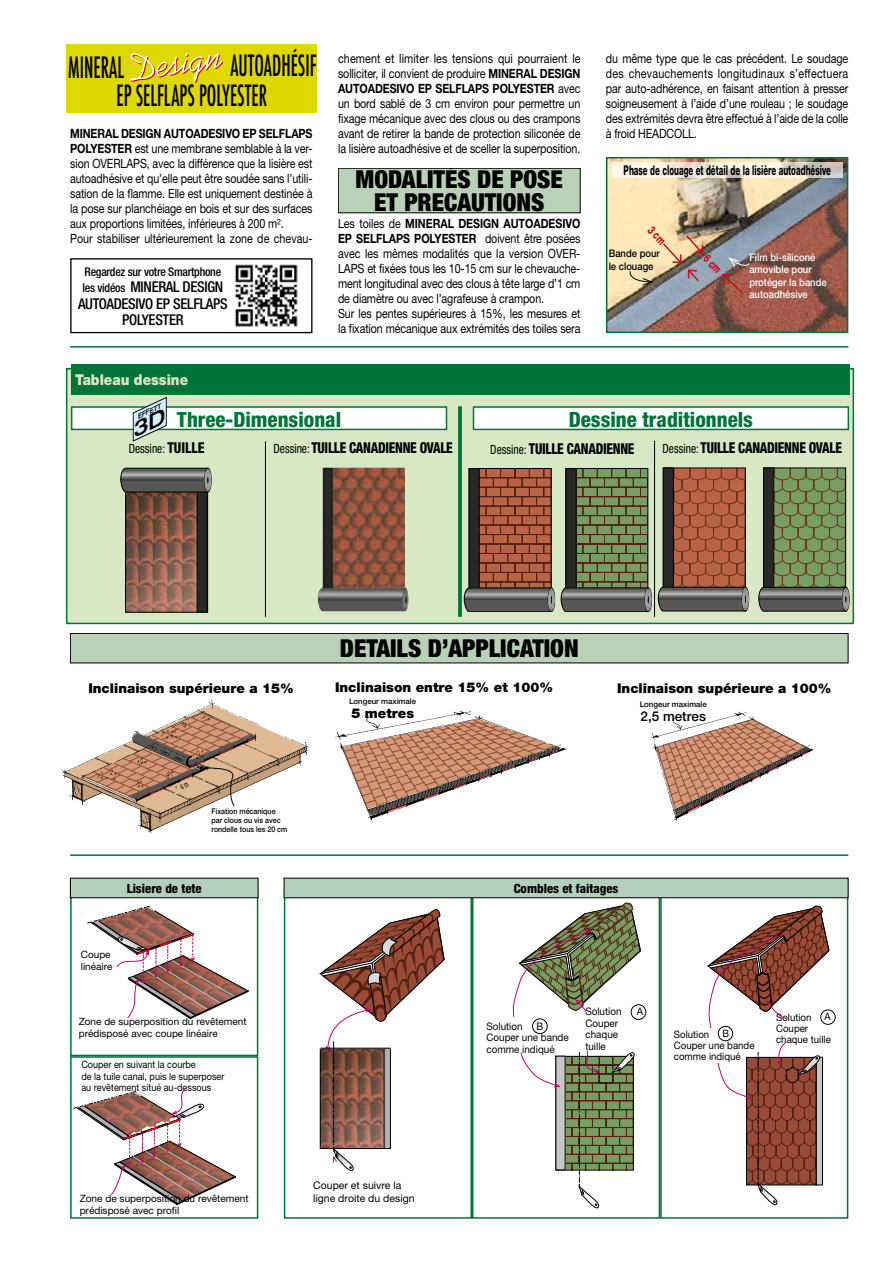
<style>
.page{position:relative;width:893px;height:1263px;background:#fff}
.page>*{position:absolute;margin:0;border:0;box-sizing:border-box;transform-origin:0 0}
.t1{font:500 condensed 28.65px "Futura";color:#000;scale:.7 1}
.t2{font:500 condensed 28.5px/30.5px "Futura";color:#000;scale:.7 1}
.t3{font:900 condensed 24.75px/22.5px "Helvetica Neue";color:#000;text-align:center}
.t4{font:800 condensed 21px "Helvetica Neue";color:#007439}
.t5{font:800 condensed 15px "Helvetica Neue";letter-spacing:-.02em;color:#000;scale:.88 1}
.t6{font:900 15px "Helvetica Neue";color:#d8e8c5;scale:.9 1}
.t7{font:500 condensed 14.85px/16.4px "Helvetica Neue";letter-spacing:-.02em;color:#000;text-align:center}
.t8{font:900 13.5px "Helvetica Neue";color:#000}
.t9{font:800 13.5px "Helvetica Neue";color:#000;scale:.58 1}
.t10{font:500 13.5px "Helvetica Neue";color:#000}
.t11{font:12.75px/15px "Helvetica Neue";letter-spacing:-.01em;color:#000;scale:.84 1}
.t12{font:800 condensed 12.75px "Helvetica Neue";color:#000}
.t13{font:condensed 12.75px "Helvetica Neue";color:#000;scale:.9 1}
.t14{font:500 condensed 12px "Helvetica Neue";letter-spacing:-.02em;color:#000}
.t15{font:500 10.5px/12.6px "Helvetica Neue";color:#fff;scale:.9 1}
.t16{font:10.5px/12.6px "Helvetica Neue";color:#000}
.t17{font:500 10.5px/12.6px "Helvetica Neue";color:#000;scale:.9 1}
.t18{font:10.35px/11.4px "Helvetica Neue";color:#000;scale:.95 1}
.t19{font:10.2px/11.2px "Helvetica Neue";color:#000;scale:.95 1}
.t20{font:10.05px/12px "Helvetica Neue";color:#000}
.t21{font:10.05px/11.1px "Helvetica Neue";color:#000;scale:.9 1}
.t22{font:500 7.8px/9.4px "Helvetica Neue CE";color:#000;scale:.9 1}
.t23{font:500 7.8px "Helvetica Neue";color:#000}
.t24{font:italic 500 expanded 6.6px "Helvetica Neue";color:#000;scale:.93 1}
.s1{font-weight:700}
.s2{font-size:12px}
.s3{font-weight:800;font-size:15px}
.s4{font-weight:400;font-size:12.75px}
</style>
<div class="page">
<hr style="left:70px;top:346px;width:778px;height:2px;background:#007439">
<div style="left:66px;top:44px;width:251px;height:68px;background:#dfd800"></div>
<div style="left:338px;top:168px;width:242px;height:45px;background:#b8d1b7"></div>
<div style="left:70px;top:633px;width:778px;height:30px;background:#b8d1b7"></div>
<svg style="left:130px;top:53px;width:93px;height:30px"></svg>
<div style="left:70px;top:894px;width:188px;height:162px;border:2px solid #007439"></div>
<svg style="left:73px;top:1087px;width:163px;height:119px"></svg>
<div style="left:70px;top:1056px;width:188px;height:163px;border:2px solid #007439"></div>
<svg style="left:70px;top:878px;width:189px;height:146px"></svg>
<svg style="left:284px;top:878px;width:564px;height:332px"></svg>
<hr style="left:70px;top:854px;width:778px;height:2px;background:#007439">
<div style="left:70px;top:258px;width:242px;height:75px;border:1px solid #000"></div>
<img style="left:235px;top:264px;width:63px;height:63px">
<div style="left:66px;top:368px;width:788px;height:256px;background:#d8e8c5;border:2px solid #007439"></div>
<svg style="left:458px;top:406px;width:4px;height:211px"></svg>
<hr style="left:265px;top:441px;width:1px;height:176px;background:#000">
<hr style="left:654px;top:441px;width:1px;height:176px;background:#000">
<div style="left:71px;top:364px;width:778px;height:30px;background:#007439"></div>
<img style="left:127px;top:493px;width:70px;height:117px">
<div style="left:125px;top:491px;width:83px;height:121px;border:1px solid #000"></div>
<div style="left:197px;top:491px;width:10px;height:121px;background:#282827;border:1px solid #000"></div>
<svg style="left:120px;top:468px;width:91px;height:24px;background:#646463"></svg>
<svg style="left:464px;top:468px;width:91px;height:143px;background:#8b5a45"></svg>
<div style="left:645px;top:588px;width:7px;height:23px;border:1px solid #000;border-radius:50%"></div>
<svg style="left:561px;top:468px;width:90px;height:143px;background:#6a7654"></svg>
<svg style="left:658px;top:468px;width:91px;height:143px;background:#935f4a"></svg>
<svg style="left:758px;top:468px;width:91px;height:143px;background:#6f7f5b"></svg>
<img style="left:318px;top:467px;width:91px;height:144px">
<div style="left:72px;top:407px;width:374px;height:22px;background:#fff"></div>
<div style="left:71px;top:406px;width:376px;height:24px;border:2px solid #007439"></div>
<div style="left:473px;top:407px;width:375px;height:22px;background:#fff"></div>
<div style="left:473px;top:406px;width:376px;height:24px;border:2px solid #007439"></div>
<img style="left:335px;top:710px;width:232px;height:111px">
<img style="left:651px;top:711px;width:163px;height:110px">
<img style="left:606px;top:157px;width:243px;height:177px">
<svg style="left:133px;top:396px;width:34px;height:46px"></svg>
<svg style="left:65px;top:705px;width:241px;height:126px"></svg>
<h2 class="t2" style="left:116px;top:50px;width:288px;text-indent:114px">AUTOADHÉSIF<br>EP SELFLAPS POLYESTER</h2>
<h1 class="t1" style="left:68px;top:49px;width:81px">MINERAL</h1>
<p class="t11" style="left:70px;top:126px;width:290px"><span class="s1">MINERAL DESIGN AUTOADESIVO EP SELFLAPS POLYESTER</span> est une membrane semblable à la ver&shy;sion OVERLAPS, avec la différence que la lisière est autoadhésive et qu’elle peut être soudée sans l’utili&shy;sation de la flamme. Elle est uniquement destinée à la pose sur planchéiage en bois et sur des surfaces aux proportions limitées, inférieures à 200 m².<br>Pour stabiliser ultérieurement la zone de chevau-</p>
<p class="t14" style="left:85px;top:264px;width:138px">Regardez sur votre Smartphone</p>
<p class="t7" style="left:78px;top:278px;width:151px"><span class="s2">les vidéos</span> MINERAL DESIGN<br>AUTOADESIVO EP SELFLAPS<br>POLYESTER</p>
<p class="t6" style="left:75px;top:371px;width:127px">Tableau dessine</p>
<p class="t11" style="left:338px;top:51px;width:290px;text-align:justify">chement et limiter les tensions qui pourraient le solliciter, il convient de produire <span class="s1">MINERAL DESIGN AUTOADESIVO EP SELFLAPS POLYESTER</span> avec un bord sablé de 3 cm environ pour permettre un fixage mécanique avec des clous ou des crampons avant de retirer la bande de protection siliconée de la lisière autoadhésive et de sceller la superposition.</p>
<h3 class="t3" style="left:356px;top:168px;width:209px">MODALITÉS DE POSE<br>ET PRECAUTIONS</h3>
<p class="t11" style="left:338px;top:216px;width:290px">Les toiles de <span class="s1">MINERAL DESIGN AUTOADESIVO EP SELFLAPS POLYESTER</span> doivent être posées avec les mêmes modalités que la version OVER-LAPS et fixées tous les 10-15 cm sur le chevauche&shy;ment longitudinal avec des clous à tête large d’1 cm de diamètre ou avec l’agrafeuse à crampon.<br>Sur les pentes supérieures à 15%, les mesures et la fixation mécanique aux extrémités des toiles sera</p>
<p class="t11" style="left:606px;top:51px;width:290px;text-align:justify">du même type que le cas précédent. Le soudage des chevauchements longitudinaux s’effectuera par auto-adhérence, en faisant attention à presser soigneusement à l’aide d’une rouleau ; le soudage des extrémités devra être effectué à l’aide de la colle à froid HEADCOLL.</p>
<p class="t9" style="left:624px;top:162px;width:359px">Phase de clouage et détail de la lisière autoadhésive</p>
<p class="t17" style="left:609px;top:247px;width:58px">Bande pour le clouage</p>
<p class="t15" style="left:749px;top:250px;width:87px">Film bi-siliconé amovible pour protéger la bande autoadhésive</p>
<p class="t24" style="left:135px;top:413px;width:29px;rotate:-26deg">EFFETT</p>
<h3 class="t4" style="left:177px;top:406px;width:166px">Three-Dimensional</h3>
<h3 class="t4" style="left:569px;top:406px;width:186px">Dessine traditionnels</h3>
<p class="t13" style="left:129px;top:441px;width:86px">Dessine: <span class="s3">TUILLE</span></p>
<p class="t5" style="left:273px;top:439px;width:205px"><span class="s4">Dessine:</span> TUILLE CANADIENNE OVALE</p>
<p class="t5" style="left:490px;top:439px;width:165px"><span class="s4">Dessine:</span> TUILLE CANADIENNE</p>
<p class="t5" style="left:663px;top:439px;width:205px"><span class="s4">Dessine:</span> TUILLE CANADIENNE OVALE</p>
<h3 class="t3" style="left:340px;top:636px;width:240px">DETAILS D’APPLICATION</h3>
<p class="t8" style="left:88px;top:680px;width:207px">Inclinaison supérieure a 15%</p>
<p class="t8" style="left:335px;top:680px;width:220px">Inclinaison entre 15% et 100%</p>
<p class="t22" style="left:212px;top:806px;width:86px">Fixation mécanique par clous ou vis avec rondelle tous les 20 cm</p>
<p class="t23" style="left:349px;top:697px;width:69px">Longeur maximale</p>
<p class="t8" style="left:351px;top:705px;width:64px">5 metres</p>
<p class="t8" style="left:617px;top:680px;width:216px">Inclinaison supérieure a 100%</p>
<p class="t23" style="left:640px;top:700px;width:69px">Longeur maximale</p>
<p class="t10" style="left:640px;top:708px;width:67px">2,5 metres</p>
<p class="t12" style="left:127px;top:880px;width:76px">Lisiere de tete</p>
<p class="t12" style="left:514px;top:880px;width:106px">Combles et faitages</p>
<p class="t20" style="left:81px;top:949px;width:33px">Coupe linéaire</p>
<p class="t20" style="left:79px;top:1015px;width:169px">Zone de superposition du revêtement prédisposé avec coupe linéaire</p>
<p class="t21" style="left:81px;top:1059px;width:160px">Couper en suivant la courbe<br>de la tuile canal, puis le superposer au revêtement situé au-dessous</p>
<p class="t18" style="left:486px;top:1020px;width:88px">Solution<br>Couper une bande comme indiqué</p>
<p class="t18" style="left:536px;top:1020px;width:9px">B</p>
<p class="t18" style="left:585px;top:1006px;width:40px">Solution<br>Couper chaque tuille</p>
<p class="t18" style="left:637px;top:1006px;width:8px">A</p>
<p class="t19" style="left:722px;top:1028px;width:8px">B</p>
<p class="t19" style="left:674px;top:1028px;width:86px">Solution<br>Couper une bande comme indiqué</p>
<p class="t19" style="left:825px;top:1011px;width:8px">A</p>
<p class="t19" style="left:776px;top:1011px;width:59px">Solution<br>Couper chaque tuille</p>
<p class="t20" style="left:80px;top:1192px;width:170px">Zone de superposition du revêtement prédisposé avec profil</p>
<p class="t16" style="left:313px;top:1179px;width:103px">Couper et suivre la ligne droite du design</p>
</div>
